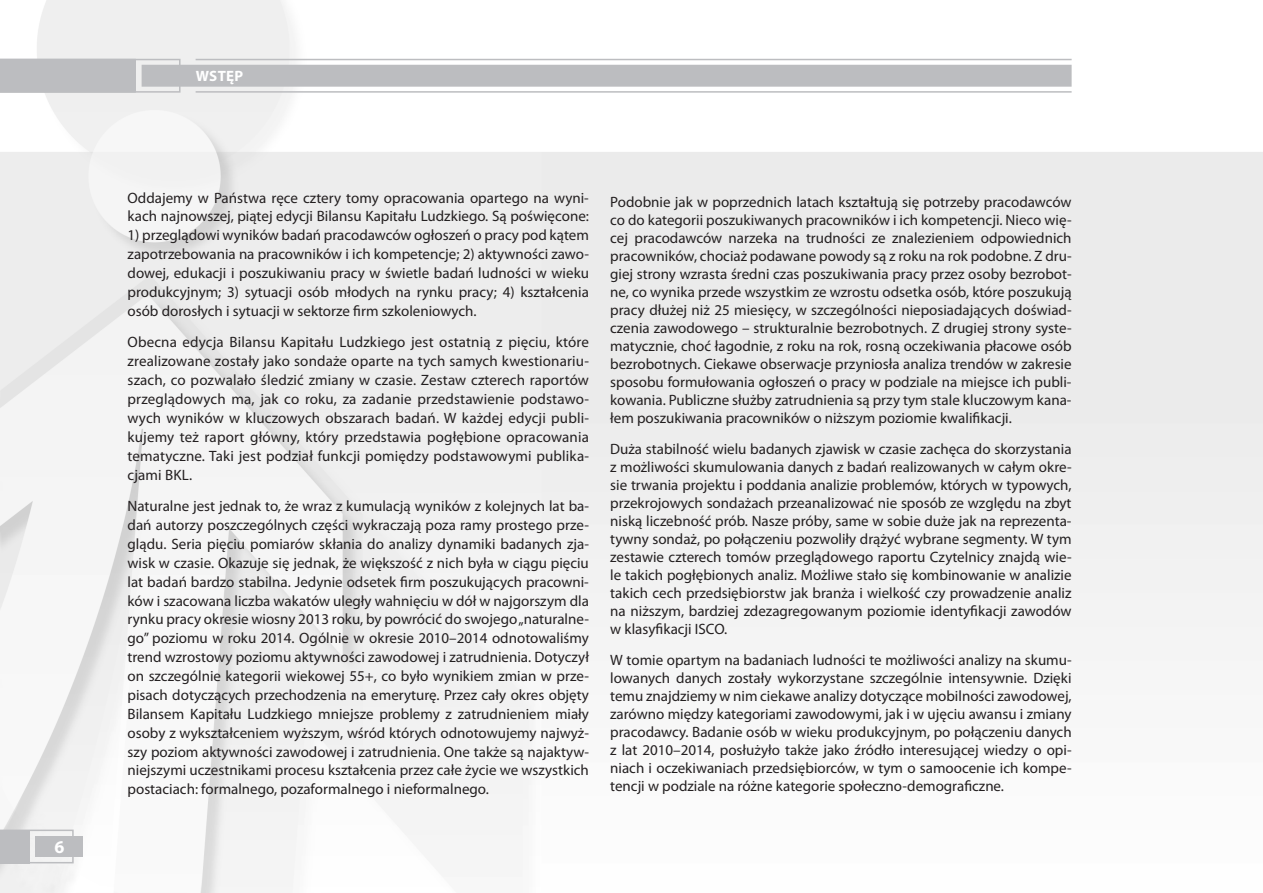
<style>
.page{position:relative;width:1263px;height:893px;background:#fff}
.page>*{position:absolute;margin:0;border:0;box-sizing:border-box;transform-origin:0 0}
.t1{font:700 18px "Myriad Pro";color:#fff}
.t2{font:15px/18px "Myriad Pro";color:#231f20;text-align:justify}
.t3{font:700 15px "Myriad Pro";letter-spacing:.02em;color:#fff}
</style>
<div class="page">
<svg style="left:30px;top:830px;width:44px;height:33px"></svg>
<div style="left:0;top:830px;width:30px;height:33px;background:#bcbdc0"></div>
<div style="left:36px;top:836px;width:47px;height:21px;background:#bcbdc0"></div>
<hr style="left:196px;top:91px;width:875px;height:2px;background:#bcbdc0">
<hr style="left:196px;top:59px;width:875px;height:1px;background:#bcbdc0">
<svg style="left:0;top:59px;width:181px;height:34px;background:#c1c2c4"></svg>
<div style="left:142px;top:65px;width:929px;height:22px;background:#bcbdc0;border:2px solid #bcbdc0"></div>
<p class="t1" style="left:54px;top:835px;width:11px">6</p>
<p class="t3" style="left:196px;top:67px;width:49px">WSTĘP</p>
<p class="t2" style="left:128px;top:188px;width:463px;line-height:18.9px">Oddajemy w Państwa ręce cztery tomy opracowania opartego na wyni&shy;kach najnowszej, piątej edycji Bilansu Kapitału Ludzkiego. Są poświęcone:</p>
<p class="t2" style="left:128px;top:226px;width:463px;line-height:18.9px">1) przeglądowi wyników badań pracodawców ogłoszeń o pracy pod kątem zapotrzebowania na pracowników i ich kompetencje; 2) aktywności zawo&shy;dowej, edukacji i poszukiwaniu pracy w świetle badań ludności w wieku produkcyjnym; 3) sytuacji osób młodych na rynku pracy; 4) kształcenia osób dorosłych i sytuacji w sektorze firm szkoleniowych.</p>
<p class="t2" style="left:128px;top:333px;width:463px;line-height:18.9px">Obecna edycja Bilansu Kapitału Ludzkiego jest ostatnią z pięciu, które zrealizowane zostały jako sondaże oparte na tych samych kwestionariu&shy;szach, co pozwalało śledzić zmiany w czasie. Zestaw czterech raportów przeglądowych ma, jak co roku, za zadanie przedstawienie podstawo&shy;wych wyników w kluczowych obszarach badań. W każdej edycji publi&shy;kujemy też raport główny, który przedstawia pogłębione opracowania tematyczne. Taki jest podział funkcji pomiędzy podstawowymi publika&shy;cjami BKL.</p>
<p class="t2" style="left:128px;top:496px;width:463px;line-height:18.9px">Naturalne jest jednak to, że wraz z kumulacją wyników z kolejnych lat ba&shy;dań autorzy poszczególnych części wykraczają poza ramy prostego prze&shy;glądu. Seria pięciu pomiarów skłania do analizy dynamiki badanych zja&shy;wisk w czasie. Okazuje się jednak, że większość z nich była w ciągu pięciu lat badań bardzo stabilna. Jedynie odsetek firm poszukujących pracowni&shy;ków i szacowana liczba wakatów uległy wahnięciu w dół w najgorszym dla rynku pracy okresie wiosny 2013 roku, by powrócić do swojego „naturalne&shy;go” poziomu w roku 2014. Ogólnie w okresie 2010–2014 odnotowaliśmy trend wzrostowy poziomu aktywności zawodowej i zatrudnienia. Dotyczył on szczególnie kategorii wiekowej 55+, co było wynikiem zmian w prze&shy;pisach dotyczących przechodzenia na emeryturę. Przez cały okres objęty Bilansem Kapitału Ludzkiego mniejsze problemy z zatrudnieniem miały osoby z wykształceniem wyższym, wśród których odnotowujemy najwyż&shy;szy poziom aktywności zawodowej i zatrudnienia. One także są najaktyw&shy;niejszymi uczestnikami procesu kształcenia przez całe życie we wszystkich postaciach: formalnego, pozaformalnego i nieformalnego.</p>
<p class="t2" style="left:610px;top:193px;width:463px">Podobnie jak w poprzednich latach kształtują się potrzeby pracodawców co do kategorii poszukiwanych pracowników i ich kompetencji. Nieco wię&shy;cej pracodawców narzeka na trudności ze znalezieniem odpowiednich pracowników, chociaż podawane powody są z roku na rok podobne. Z dru&shy;giej strony wzrasta średni czas poszukiwania pracy przez osoby bezrobot&shy;ne, co wynika przede wszystkim ze wzrostu odsetka osób, które poszukują pracy dłużej niż 25 miesięcy, w szczególności nieposiadających doświad&shy;czenia zawodowego – strukturalnie bezrobotnych. Z drugiej strony syste&shy;matycznie, choć łagodnie, z roku na rok, rosną oczekiwania płacowe osób bezrobotnych. Ciekawe obserwacje przyniosła analiza trendów w zakresie sposobu formułowania ogłoszeń o pracy w podziale na miejsce ich publi&shy;kowania. Publiczne służby zatrudnienia są przy tym stale kluczowym kana&shy;łem poszukiwania pracowników o niższym poziomie kwalifikacji.</p>
<p class="t2" style="left:610px;top:440px;width:463px">Duża stabilność wielu badanych zjawisk w czasie zachęca do skorzystania z możliwości skumulowania danych z badań realizowanych w całym okre&shy;sie trwania projektu i poddania analizie problemów, których w typowych, przekrojowych sondażach przeanalizować nie sposób ze względu na zbyt niską liczebność prób. Nasze próby, same w sobie duże jak na reprezenta&shy;tywny sondaż, po połączeniu pozwoliły drążyć wybrane segmenty. W tym zestawie czterech tomów przeglądowego raportu Czytelnicy znajdą wie&shy;le takich pogłębionych analiz. Możliwe stało się kombinowanie w analizie takich cech przedsiębiorstw jak branża i wielkość czy prowadzenie analiz na niższym, bardziej zdezagregowanym poziomie identyfikacji zawodów w klasyfikacji ISCO.</p>
<p class="t2" style="left:610px;top:651px;width:463px">W tomie opartym na badaniach ludności te możliwości analizy na skumu&shy;lowanych danych zostały wykorzystane szczególnie intensywnie. Dzięki temu znajdziemy w nim ciekawe analizy dotyczące mobilności zawodowej, zarówno między kategoriami zawodowymi, jak i w ujęciu awansu i zmiany pracodawcy. Badanie osób w wieku produkcyjnym, po połączeniu danych z lat 2010–2014, posłużyło także jako źródło interesującej wiedzy o opi&shy;niach i oczekiwaniach przedsiębiorców, w tym o samoocenie ich kompe&shy;tencji w podziale na różne kategorie społeczno-demograficzne.</p>
</div>
